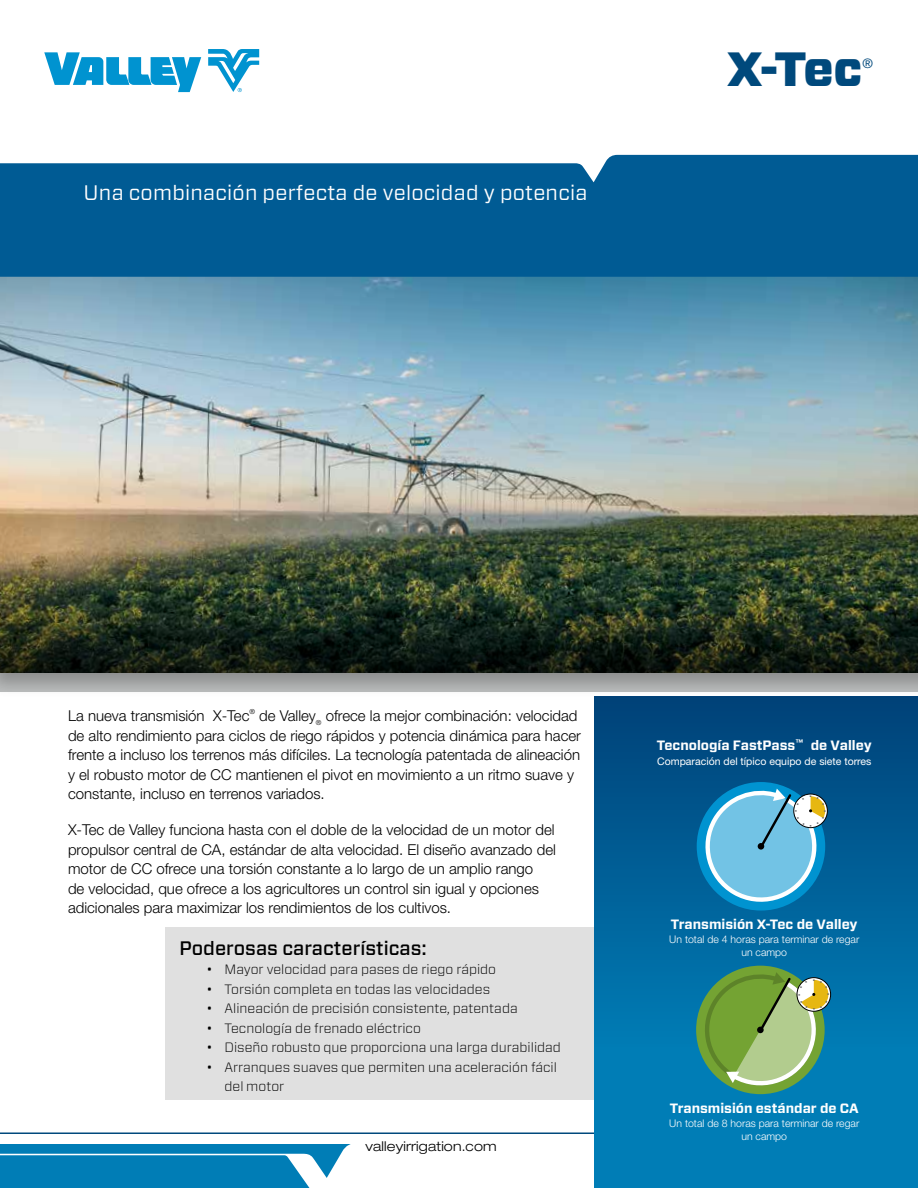
<style>
.page{position:relative;width:918px;height:1188px;background:#fff}
.page>*{position:absolute;margin:0;border:0;box-sizing:border-box;transform-origin:0 0}
.t1{font:900 48px "Forza";color:#00497c}
.t2{font:21px "Forza";letter-spacing:.01em;color:#fff}
.t3{font:500 19.5px "Forza";color:#000}
.t4{font:300 15px/19.5px "Helvetica Neue LT Pro";color:#000}
.t5{font:300 13.5px/19.5px "Forza";color:#000}
.t6{font:700 13.5px "Forza";color:#fff}
.t7{font:300 expanded 13.5px "Helvetica Neue LT Pro";letter-spacing:.01em;color:#000}
.t8{font:13.05px "Helvetica Neue LT Pro";color:#00497c}
.t9{font:300 10.5px/13.5px "Helvetica Neue LT Pro";color:#fff;text-align:center}
.t10{font:10.5px "Helvetica Neue LT Pro";color:#fff}
.t11{font:300 7.05px "Helvetica Neue LT Pro";color:#000}
</style>
<div class="page">
<div style="left:0;top:270px;width:918px;height:428px;background:#000;opacity:.26"></div>
<img style="left:0;top:277px;width:918px;height:315px">
<svg style="left:0;top:1144px;width:351px;height:44px;background:#1f8dbf"></svg>
<div style="left:165px;top:927px;width:430px;height:172px;background:#e0e0e0"></div>
<svg style="left:0;top:592px;width:918px;height:81px;background:#1d2a1a"></svg>
<hr style="left:0;top:1132px;width:918px;height:2px;background:#00497c">
<svg style="left:208px;top:49px;width:51px;height:43px"></svg>
<svg style="left:44px;top:52px;width:157px;height:40px"></svg>
<div style="left:594px;top:696px;width:324px;height:492px;background:#007db6"></div>
<div style="left:594px;top:696px;width:324px;height:351px;background:linear-gradient(to bottom,#004178,#007cb5)"></div>
<div style="left:697px;top:782px;width:128px;height:129px;background:#0093d0;border-radius:50%"></div>
<div style="left:793px;top:794px;width:35px;height:34px;border:1px solid #000;border-radius:50%"></div>
<div style="left:696px;top:966px;width:129px;height:128px;background:#74a333;border-radius:50%"></div>
<div style="left:797px;top:977px;width:34px;height:35px;border:1px solid #000;border-radius:50%"></div>
<div style="left:0;top:155px;width:918px;height:122px;background:#005b94"></div>
<svg style="left:700px;top:788px;width:126px;height:119px"></svg>
<svg style="left:705px;top:972px;width:124px;height:119px"></svg>
<h2 class="t2" style="left:84px;top:179px;width:505px">Una combinación perfecta de velocidad y potencia</h2>
<h1 class="t1" style="left:727px;top:37px;width:137px">X-Tec</h1>
<p class="t8" style="left:863px;top:55px;width:12px">®</p>
<p class="t4" style="left:68px;top:706px;width:183px">La nueva transmisión X-Tec</p>
<p class="t11" style="left:249px;top:708px;width:7px">®</p>
<p class="t4" style="left:68px;top:706px;width:514px;text-indent:191px">de Valley<sub>®</sub> ofrece la mejor combinación: velocidad de alto rendimiento para ciclos de riego rápidos y potencia dinámica para hacer frente a incluso los terrenos más difíciles. La tecnología patentada de alineación y el robusto motor de CC mantienen el pivot en movimiento a un ritmo suave y constante, incluso en terrenos variados.</p>
<p class="t4" style="left:68px;top:820px;width:489px">X-Tec de Valley funciona hasta con el doble de la velocidad de un motor del propulsor central de CA, estándar de alta velocidad. El diseño avanzado del motor de CC ofrece una torsión constante a lo largo de un amplio rango<br>de velocidad, que ofrece a los agricultores un control sin igual y opciones adicionales para maximizar los rendimientos de los cultivos.</p>
<h3 class="t3" style="left:180px;top:936px;width:249px">Poderosas características:</h3>
<p class="t5" style="left:207px;top:959px;width:291px">• Mayor velocidad para pases de riego rápido</p>
<p class="t5" style="left:207px;top:979px;width:285px">• Torsión completa en todas las velocidades</p>
<p class="t5" style="left:207px;top:998px;width:313px">• Alineación de precisión consistente, patentada</p>
<p class="t5" style="left:207px;top:1018px;width:216px">• Tecnología de frenado eléctrico</p>
<p class="t5" style="left:207px;top:1037px;width:356px">• Diseño robusto que proporciona una larga durabilidad</p>
<p class="t5" style="left:225px;top:1057px;width:334px;text-indent:-18px">• Arranques suaves que permiten una aceleración fácil del motor</p>
<p class="t7" style="left:366px;top:1138px;width:133px">valleyirrigation.com</p>
<p class="t6" style="left:657px;top:736px;width:216px">Tecnología FastPass<sup>™</sup> de Valley</p>
<p class="t10" style="left:657px;top:755px;width:216px">Comparación del típico equipo de siete torres</p>
<p class="t6" style="left:671px;top:916px;width:188px">Transmisión X-Tec de Valley</p>
<p class="t9" style="left:669px;top:932px;width:192px">Un total de 4 horas para terminar de regar un campo</p>
<p class="t6" style="left:670px;top:1100px;width:190px">Transmisión estándar de CA</p>
<p class="t9" style="left:669px;top:1116px;width:192px">Un total de 8 horas para terminar de regar un campo</p>
</div>
